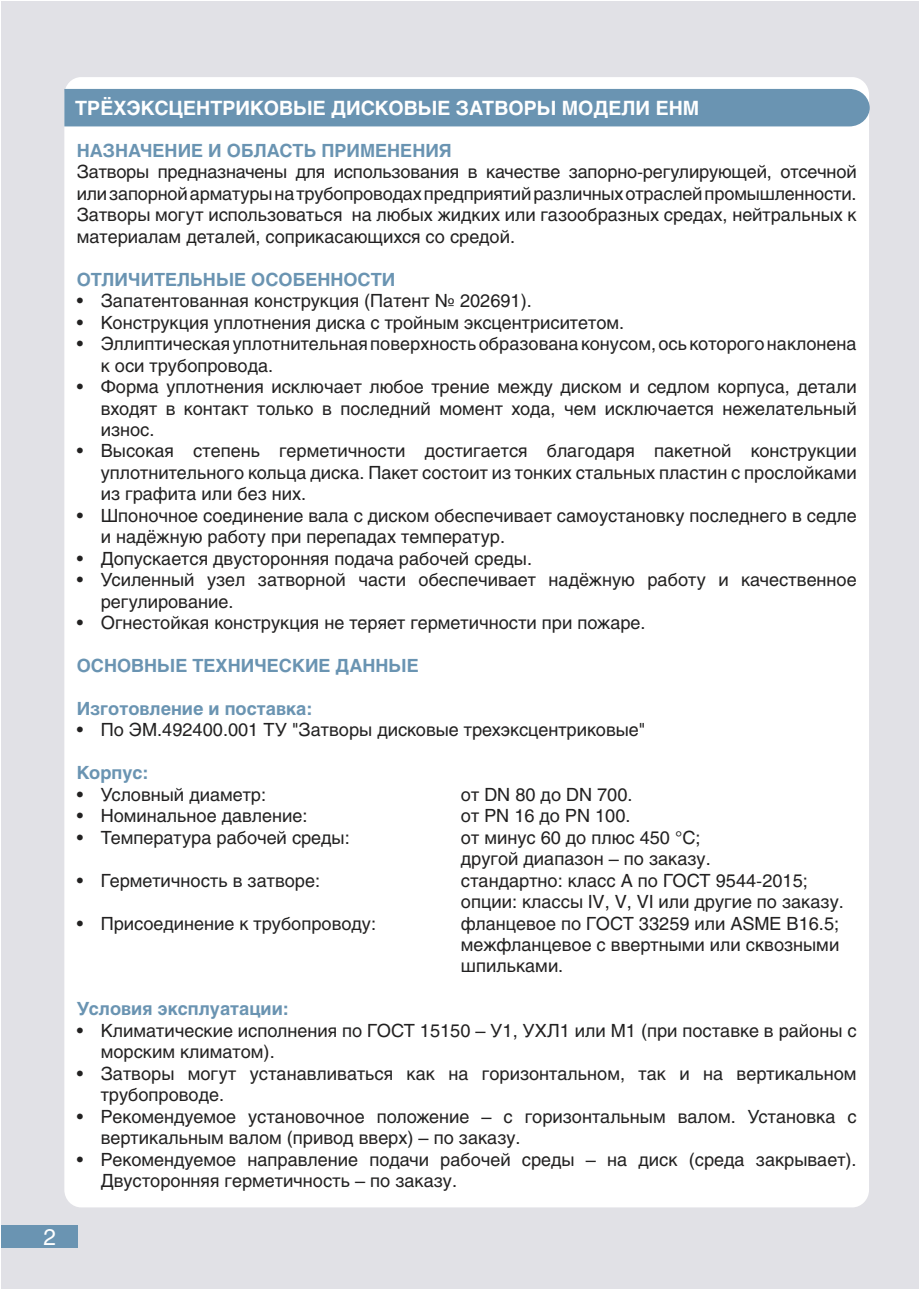
<style>
.page{position:relative;width:919px;height:1289px;background:#fff}
.page>*{position:absolute;margin:0;border:0;box-sizing:border-box;transform-origin:0 0}
.t1{font:22.5px "Helios";color:#fff}
.t2{font:700 19.5px "Helios";color:#fff}
.t3{font:18px/21.5px "Helios";color:#222121}
.t4{font:700 18px "Helios";color:#6a94b2}
</style>
<div class="page">
<div style="left:2px;top:1px;width:905px;height:1287px;background:#e1e1e6"></div>
<div style="left:906px;top:1px;width:12px;height:1287px;background:#e1e1e6"></div>
<div style="left:64px;top:77px;width:805px;height:1130px;background:#fff;border-radius:17px"></div>
<div style="left:64px;top:89px;width:805px;height:37px;background:#6a94b2"></div>
<div style="left:2px;top:1225px;width:76px;height:22px;background:#6a94b2"></div>
<p class="t1" style="left:43px;top:1223px;width:14px">2</p>
<p class="t2" style="left:75px;top:97px;width:625px">ТРЁХЭКСЦЕНТРИКОВЫЕ ДИСКОВЫЕ ЗАТВОРЫ МОДЕЛИ ЕНМ</p>
<p class="t4" style="left:77px;top:140px;width:376px">НАЗНАЧЕНИЕ И ОБЛАСТЬ ПРИМЕНЕНИЯ</p>
<p class="t3" style="left:77px;top:161px;width:781px">Затворы предназначены для использования в качестве запорно-регулирующей, отсечной или запорной арматуры на трубопроводах предприятий различных отраслей промышленности.</p>
<p class="t3" style="left:77px;top:204px;width:781px">Затворы могут использоваться на любых жидких или газообразных средах, нейтральных к материалам деталей, соприкасающихся со средой.</p>
<p class="t4" style="left:77px;top:269px;width:320px">ОТЛИЧИТЕЛЬНЫЕ ОСОБЕННОСТИ</p>
<p class="t3" style="left:77px;top:290px;width:456px">• Запатентованная конструкция (Патент № 202691).</p>
<p class="t3" style="left:77px;top:311px;width:549px">• Конструкция уплотнения диска с тройным эксцентриситетом.</p>
<p class="t3" style="left:101px;top:333px;width:757px;text-indent:-24px">• Эллиптическая уплотнительная поверхность образована конусом, ось которого наклонена к оси трубопровода.</p>
<p class="t3" style="left:101px;top:376px;width:757px;text-align:justify;text-indent:-24px">• Форма уплотнения исключает любое трение между диском и седлом корпуса, детали входят в контакт только в последний момент хода, чем исключается нежелательный износ.</p>
<p class="t3" style="left:101px;top:440px;width:757px;text-align:justify;text-indent:-24px">• Высокая степень герметичности достигается благодаря пакетной конструкции уплотнительного кольца диска. Пакет состоит из тонких стальных пластин с прослойками из графита или без них.</p>
<p class="t3" style="left:101px;top:504px;width:757px;text-indent:-24px">• Шпоночное соединение вала с диском обеспечивает самоустановку последнего в седле и надёжную работу при перепадах температур.</p>
<p class="t3" style="left:77px;top:547px;width:457px">• Допускается двусторонняя подача рабочей среды.</p>
<p class="t3" style="left:101px;top:569px;width:757px;text-indent:-24px">• Усиленный узел затворной части обеспечивает надёжную работу и качественное регулирование.</p>
<p class="t3" style="left:77px;top:612px;width:570px">• Огнестойкая конструкция не теряет герметичности при пожаре.</p>
<p class="t4" style="left:77px;top:655px;width:343px">ОСНОВНЫЕ ТЕХНИЧЕСКИЕ ДАННЫЕ</p>
<p class="t4" style="left:77px;top:698px;width:237px">Изготовление и поставка:</p>
<p class="t3" style="left:77px;top:719px;width:570px">• По ЭМ.492400.001 ТУ "Затворы дисковые трехэксцентриковые"</p>
<p class="t4" style="left:77px;top:762px;width:73px">Корпус:</p>
<p class="t3" style="left:77px;top:783px;width:191px">• Условный диаметр:</p>
<p class="t3" style="left:461px;top:783px;width:173px">от DN 80 до DN 700.</p>
<p class="t3" style="left:77px;top:805px;width:232px">• Номинальное давление:</p>
<p class="t3" style="left:461px;top:805px;width:171px">от PN 16 до PN 100.</p>
<p class="t3" style="left:77px;top:826px;width:274px">• Температура рабочей среды:</p>
<p class="t3" style="left:461px;top:826px;width:241px">от минус 60 до плюс 450 °С;</p>
<p class="t3" style="left:461px;top:847px;width:251px">другой диапазон – по заказу.</p>
<p class="t3" style="left:77px;top:869px;width:245px">• Герметичность в затворе:</p>
<p class="t3" style="left:461px;top:869px;width:348px">стандартно: класс А по ГОСТ 9544-2015;</p>
<p class="t3" style="left:461px;top:890px;width:384px">опции: классы IV, V, VI или другие по заказу.</p>
<p class="t3" style="left:77px;top:912px;width:301px">• Присоединение к трубопроводу:</p>
<p class="t3" style="left:461px;top:912px;width:380px;text-align:justify">фланцевое по ГОСТ 33259 или ASME B16.5; межфланцевое с ввертными или сквозными шпильками.</p>
<p class="t4" style="left:77px;top:998px;width:213px">Условия эксплуатации:</p>
<p class="t3" style="left:101px;top:1019px;width:757px;text-indent:-24px">• Климатические исполнения по ГОСТ 15150 – У1, УХЛ1 или М1 (при поставке в районы с морским климатом).</p>
<p class="t3" style="left:101px;top:1062px;width:757px;text-indent:-24px">• Затворы могут устанавливаться как на горизонтальном, так и на вертикальном трубопроводе.</p>
<p class="t3" style="left:101px;top:1105px;width:757px;text-indent:-24px">• Рекомендуемое установочное положение – с горизонтальным валом. Установка с вертикальным валом (привод вверх) – по заказу.</p>
<p class="t3" style="left:101px;top:1148px;width:757px;text-indent:-24px">• Рекомендуемое направление подачи рабочей среды – на диск (среда закрывает).<br>Двусторонняя герметичность – по заказу.</p>
</div>
